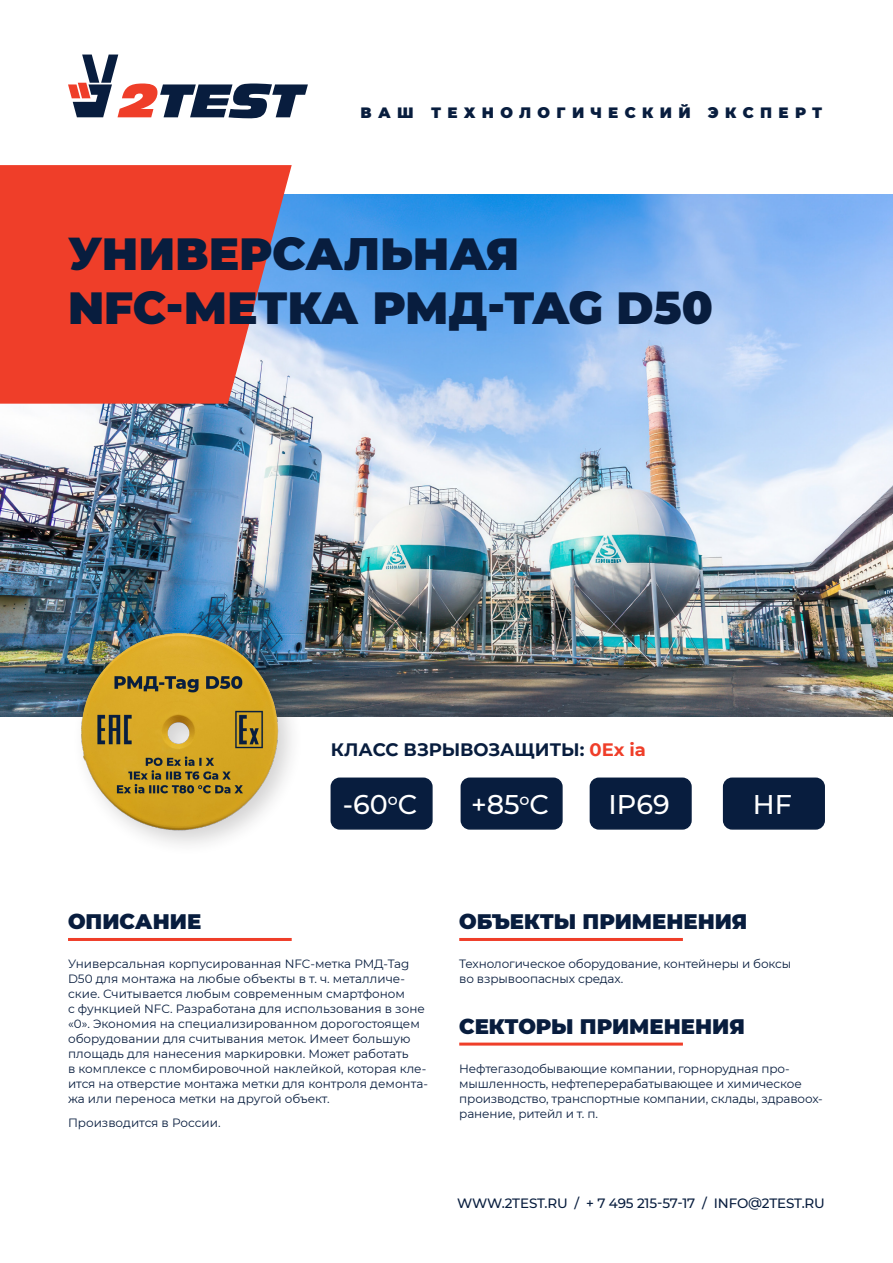
<style>
.page{position:relative;width:893px;height:1263px;background:#fff}
.page>*{position:absolute;margin:0;border:0;box-sizing:border-box;transform-origin:0 0}
.Заголовок{font:900 45px/54px "Montserrat";color:#081d3e}
.Список{font:500 27px "Montserrat";color:#fff}
.Заголовок-2{font:900 21px "Montserrat";color:#081d3e}
.Заголовок-3{font:700 18px "Montserrat";color:#081d3e}
.Список-2{font:500 15.75px "Montserrat";color:#fff}
.t1{font:900 15px "Montserrat";letter-spacing:.425em;color:#081d3e}
.t2{font:500 13.5px "Montserrat";letter-spacing:-.01em;color:#081d3e}
.Список-3{font:12px/15px "Montserrat";color:#081d3e}
.s1{color:#ef3e29}
.s2{font-size:27px}
</style>
<div class="page">
<img style="left:0;top:194px;width:893px;height:522px">
<svg style="left:0;top:165px;width:292px;height:239px;fill:#ef3e29"></svg>
<svg style="left:68px;top:55px;width:240px;height:63px"></svg>
<hr style="left:68px;top:938px;width:224px;height:3px;background:#ef3e29">
<hr style="left:459px;top:938px;width:224px;height:3px;background:#ef3e29">
<hr style="left:459px;top:1042px;width:224px;height:3px;background:#ef3e29">
<img style="left:68px;top:609px;width:239px;height:236px">
<div style="left:331px;top:778px;width:101px;height:51px;background:#081d3e;border-radius:9px"></div>
<div style="left:331px;top:777px;width:102px;height:53px;border:2px solid #081d3e;border-radius:9px"></div>
<div style="left:590px;top:778px;width:101px;height:51px;background:#081d3e;border-radius:9px"></div>
<div style="left:590px;top:777px;width:102px;height:53px;border:2px solid #081d3e;border-radius:9px"></div>
<div style="left:461px;top:778px;width:101px;height:51px;background:#081d3e;border-radius:9px"></div>
<div style="left:461px;top:777px;width:102px;height:53px;border:2px solid #081d3e;border-radius:9px"></div>
<div style="left:724px;top:778px;width:100px;height:51px;background:#081d3e;border-radius:9px"></div>
<div style="left:723px;top:777px;width:102px;height:53px;border:2px solid #081d3e;border-radius:9px"></div>
<p class="t1" style="left:361px;top:102px;width:463px">ВАШ ТЕХНОЛОГИЧЕСКИЙ ЭКСПЕРТ</p>
<p class="Заголовок" style="left:68px;top:224px;width:646px">УНИВЕРСАЛЬНАЯ<br>NFC-МЕТКА РМД-TAG D50</p>
<p class="Заголовок-3" style="left:331px;top:736px;width:317px">КЛАСС ВЗРЫВОЗАЩИТЫ: <span class="s1">0Ex ia</span></p>
<p class="Список" style="left:343px;top:785px;width:76px">-60<sup>o</sup>C</p>
<p class="Список" style="left:471px;top:785px;width:50px">+85</p>
<p class="Список" style="left:609px;top:785px;width:63px">IP69</p>
<p class="Список-2" style="left:520px;top:788px;width:31px">o<span class="s2">C</span></p>
<p class="Список" style="left:753px;top:785px;width:41px">HF</p>
<p class="Заголовок-2" style="left:68px;top:906px;width:135px">ОПИСАНИЕ</p>
<p class="Заголовок-2" style="left:459px;top:906px;width:290px">ОБЪЕКТЫ ПРИМЕНЕНИЯ</p>
<p class="Список-3" style="left:68px;top:956px;width:361px">Универсальная корпусированная NFC-метка РМД-Tag D50 для монтажа на любые объекты в т. ч. металличе&shy;ские. Считывается любым современным смартфоном<br>с функцией NFC. Разработана для использования в зоне «0». Экономия на специализированном дорогостоящем оборудовании для считывания меток. Имеет большую площадь для нанесения маркировки. Может работать<br>в комплексе с пломбировочной наклейкой, которая кле&shy;ится на отверстие монтажа метки для контроля демонта&shy;жа или переноса метки на другой объект.</p>
<p class="Список-3" style="left:68px;top:1114px;width:154px">Производится в России.</p>
<p class="Список-3" style="left:459px;top:956px;width:334px">Технологическое оборудование, контейнеры и боксы во взрывоопасных средах.</p>
<p class="Заголовок-2" style="left:459px;top:1010px;width:287px">СЕКТОРЫ ПРИМЕНЕНИЯ</p>
<p class="Список-3" style="left:459px;top:1061px;width:365px">Нефтегазодобывающие компании, горнорудная про&shy;мышленность, нефтеперерабатывающее и химическое производство, транспортные компании, склады, здравоох&shy;ранение, ритейл и т. п.</p>
<p class="t2" style="left:457px;top:1194px;width:369px">WWW.2TEST.RU / + 7 495 215-57-17 / INFO@2TEST.RU</p>
</div>
